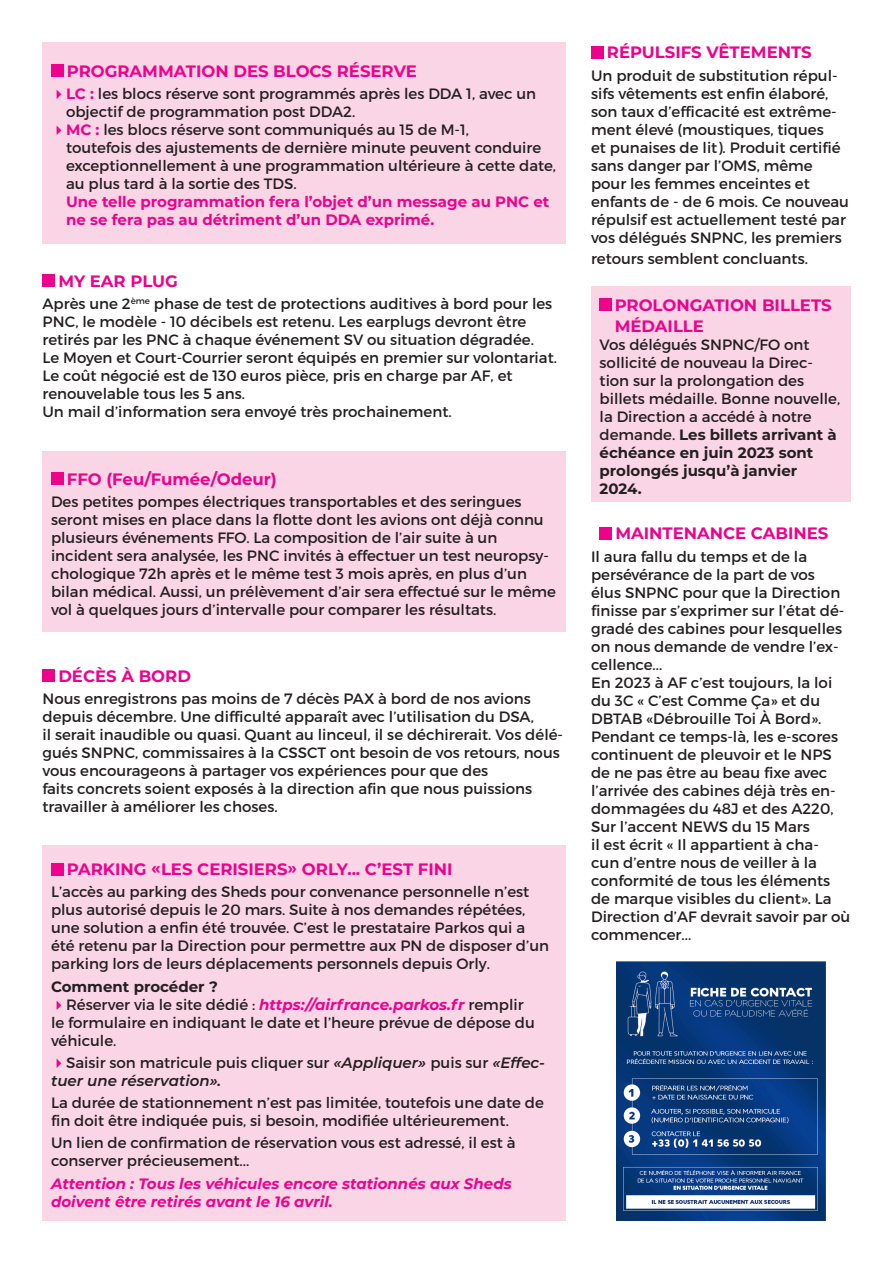
<style>
.page{position:relative;width:893px;height:1263px;background:#fff}
.page>*{position:absolute;margin:0;border:0;box-sizing:border-box;transform-origin:0 0}
.t1{font:700 16.5px/21.6px "Montserrat";color:#ed028c}
.t2{font:15px/18px "Montserrat";color:#231f20}
.t3{font:italic 700 15px/18px "Montserrat";color:#ed028c}
.t4{font:700 15px "Montserrat";color:#231f20}
.s1{color:#ed028c}
.s2{font-weight:700;color:#ed028c}
.s3{font-weight:700;font-style:italic;color:#ed028c}
.s4{font-weight:600;font-style:italic}
.s5{font-weight:700}
</style>
<div class="page">
<div style="left:43px;top:43px;width:523px;height:201px;background:#fad5e5"></div>
<div style="left:51px;top:65px;width:12px;height:12px;background:#ed028c"></div>
<div style="left:43px;top:845px;width:523px;height:375px;background:#fad5e5"></div>
<div style="left:51px;top:863px;width:12px;height:12px;background:#ed028c"></div>
<div style="left:591px;top:46px;width:12px;height:12px;background:#ed028c"></div>
<div style="left:43px;top:274px;width:12px;height:13px;background:#ed028c"></div>
<div style="left:43px;top:451px;width:523px;height:181px;background:#fad5e5"></div>
<div style="left:51px;top:472px;width:12px;height:12px;background:#ed028c"></div>
<div style="left:43px;top:669px;width:12px;height:12px;background:#ed028c"></div>
<div style="left:600px;top:527px;width:12px;height:12px;background:#ed028c"></div>
<div style="left:591px;top:287px;width:259px;height:215px;background:#fad5e5"></div>
<div style="left:600px;top:298px;width:12px;height:13px;background:#ed028c"></div>
<img style="left:616px;top:961px;width:209px;height:259px">
<p class="t1" style="left:67px;top:60px;width:352px">PROGRAMMATION DES BLOCS RÉSERVE</p>
<p class="t2" style="left:66px;top:85px;width:472px;text-indent:-15px"><span class="s1">✔</span><span class="s2">LC :</span> les blocs réserve sont programmés après les DDA 1, avec un objectif de programmation post DDA2.</p>
<p class="t2" style="left:66px;top:121px;width:492px;text-indent:-15px"><span class="s1">✔</span><span class="s2">MC :</span> les blocs réserve sont communiqués au 15 de M-1,<br>toutefois des ajustements de dernière minute peuvent conduire exceptionnellement à une programmation ultérieure à cette date, au plus tard à la sortie des TDS.<br><span class="s2">Une telle programmation fera l’objet d’un message au PNC et ne se fera pas au détriment d’un DDA exprimé.</span></p>
<p class="t1" style="left:58px;top:269px;width:121px">MY EAR PLUG</p>
<p class="t2" style="left:43px;top:294px;width:511px">Après une 2<sup>ème</sup> phase de test de protections auditives à bord pour les<br>PNC, le modèle - 10 décibels est retenu. Les earplugs devront être retirés par les PNC à chaque événement SV ou situation dégradée.</p>
<p class="t2" style="left:43px;top:348px;width:516px">Le Moyen et Court-Courrier seront équipés en premier sur volontariat.<br>Le coût négocié est de 130 euros pièce, pris en charge par AF, et renouvelable tous les 5 ans.</p>
<p class="t2" style="left:43px;top:402px;width:411px">Un mail d’information sera envoyé très prochainement.</p>
<p class="t1" style="left:67px;top:467px;width:212px">FFO (Feu/Fumée/Odeur)</p>
<p class="t2" style="left:51px;top:492px;width:507px">Des petites pompes électriques transportables et des seringues seront mises en place dans la flotte dont les avions ont déjà connu plusieurs événements FFO. La composition de l’air suite à un incident sera analysée, les PNC invités à effectuer un test neuropsy&shy;chologique 72h après et le même test 3 mois après, en plus d’un bilan médical. Aussi, un prélèvement d’air sera effectué sur le même vol à quelques jours d’intervalle pour comparer les résultats.</p>
<p class="t1" style="left:58px;top:664px;width:134px">DÉCÈS À BORD</p>
<p class="t2" style="left:43px;top:689px;width:522px">Nous enregistrons pas moins de 7 décès PAX à bord de nos avions depuis décembre. Une difficulté apparaît avec l’utilisation du DSA,<br>il serait inaudible ou quasi. Quant au linceul, il se déchirerait. Vos délé&shy;gués SNPNC, commissaires à la CSSCT ont besoin de vos retours, nous vous encourageons à partager vos expériences pour que des<br>faits concrets soient exposés à la direction afin que nous puissions travailler à améliorer les choses.</p>
<p class="t1" style="left:67px;top:858px;width:387px">PARKING «LES CERISIERS» ORLY... C’EST FINI</p>
<p class="t2" style="left:51px;top:883px;width:500px">L’accès au parking des Sheds pour convenance personnelle n’est plus autorisé depuis le 20 mars. Suite à nos demandes répétées, une solution a enfin été trouvée. C’est le prestataire Parkos qui a été retenu par la Direction pour permettre aux PN de disposer d’un parking lors de leurs déplacements personnels depuis Orly.</p>
<p class="t4" style="left:51px;top:975px;width:168px">Comment procéder ?</p>
<p class="t2" style="left:51px;top:995px;width:485px"><span class="s1">✔</span>Réserver via le site dédié : <span class="s3">https://airfrance.parkos.fr</span> remplir le formulaire en indiquant le date et l’heure prévue de dépose du véhicule.</p>
<p class="t2" style="left:51px;top:1053px;width:495px"><span class="s1">✔</span>Saisir son matricule puis cliquer sur <span class="s4">«Appliquer»</span> puis sur <span class="s4">«Effec&shy;tuer une réservation».</span></p>
<p class="t2" style="left:51px;top:1094px;width:494px">La durée de stationnement n’est pas limitée, toutefois une date de fin doit être indiquée puis, si besoin, modifiée ultérieurement.</p>
<p class="t2" style="left:51px;top:1134px;width:466px">Un lien de confirmation de réservation vous est adressé, il est à conserver précieusement...</p>
<p class="t3" style="left:51px;top:1173px;width:462px">Attention : Tous les véhicules encore stationnés aux Sheds doivent être retirés avant le 16 avril.</p>
<p class="t1" style="left:607px;top:41px;width:206px">RÉPULSIFS VÊTEMENTS</p>
<p class="t2" style="left:591px;top:66px;width:260px">Un produit de substitution répul&shy;sifs vêtements est enfin élaboré, son taux d’efficacité est extrême&shy;ment élevé (moustiques, tiques<br>et punaises de lit). Produit certifié sans danger par l’OMS, même pour les femmes enceintes et enfants de - de 6 mois. Ce nouveau répulsif est actuellement testé par vos délégués SNPNC, les premiers</p>
<p class="t2" style="left:591px;top:250px;width:218px">retours semblent concluants.</p>
<p class="t1" style="left:615px;top:293px;width:218px">PROLONGATION BILLETS<br>MÉDAILLE</p>
<p class="t2" style="left:600px;top:336px;width:242px">Vos délégués SNPNC/FO ont sollicité de nouveau la Direc&shy;tion sur la prolongation des billets médaille. Bonne nouvelle, la Direction a accédé à notre demande. <span class="s5">Les billets arrivant à échéance en juin 2023 sont prolongés jusqu’à janvier<br>2024.</span></p>
<p class="t1" style="left:615px;top:522px;width:215px">MAINTENANCE CABINES</p>
<p class="t2" style="left:591px;top:547px;width:261px">Il aura fallu du temps et de la persévérance de la part de vos<br>élus SNPNC pour que la Direction finisse par s’exprimer sur l’état dé&shy;gradé des cabines pour lesquelles on nous demande de vendre l’ex&shy;cellence...<br>En 2023 à AF c’est toujours, la loi du 3C « C’est Comme Ça» et du<br>DBTAB «Débrouille Toi À Bord».<br>Pendant ce temps-là, les e-scores continuent de pleuvoir et le NPS de ne pas être au beau fixe avec l’arrivée des cabines déjà très en&shy;dommagées du 48J et des A220,<br>Sur l’accent NEWS du 15 Mars<br>il est écrit « Il appartient à cha&shy;cun d’entre nous de veiller à la conformité de tous les éléments de marque visibles du client». La<br>Direction d’AF devrait savoir par où commencer...</p>
</div>
